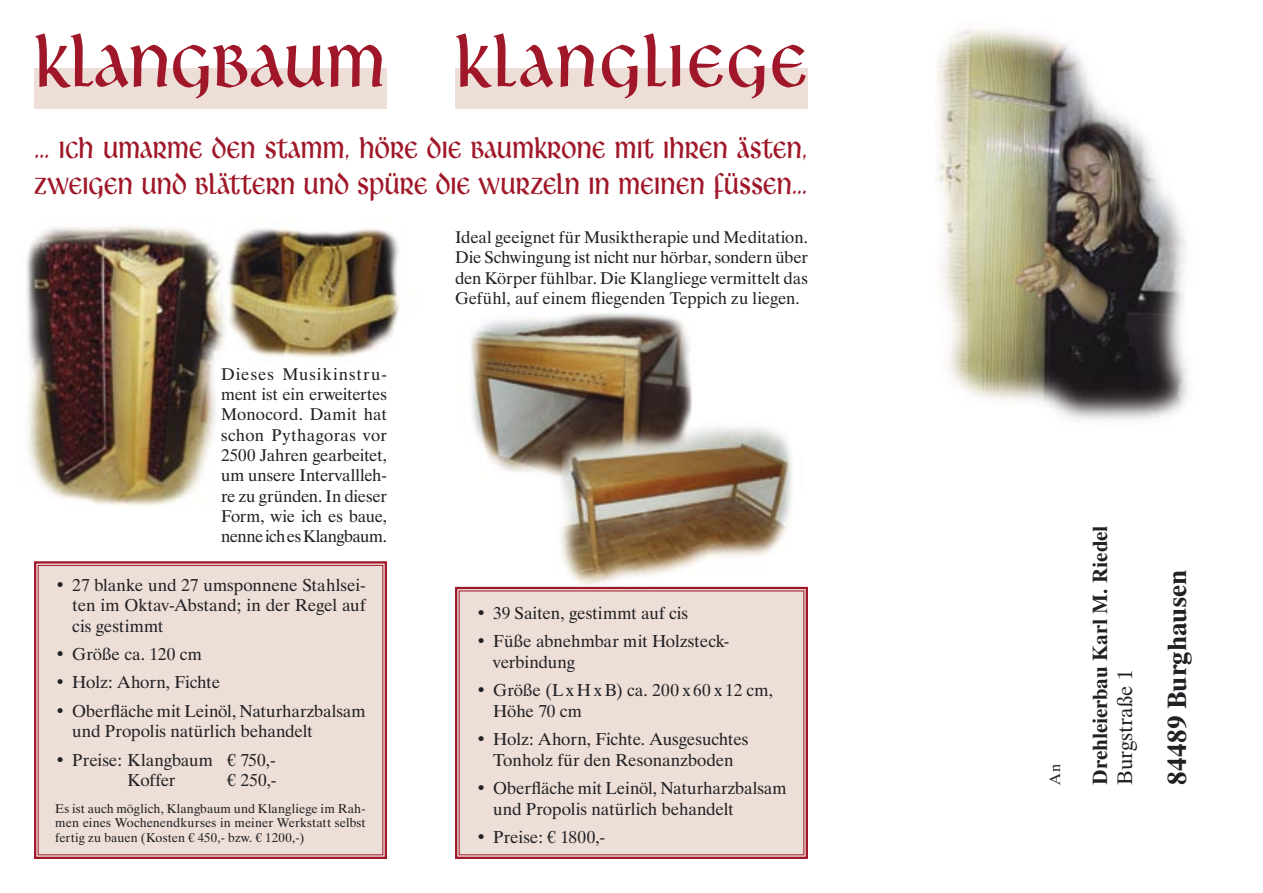
<style>
.page{position:relative;width:1263px;height:893px;background:#fff}
.page>*{position:absolute;margin:0;border:0;box-sizing:border-box;transform-origin:0 0}
.t1{font:82.5px "Libra BT";letter-spacing:.01em;color:#9f1728;scale:.9 1}
.t2{font:82.5px "Libra BT";letter-spacing:-.015em;color:#9f1728;scale:.9 1}
.t3{font:33px "Libra BT";letter-spacing:-.02em;color:#9f1728;scale:.83 1}
.t4{font:700 27px "Dutch 801 BT";color:#212125}
.t5{font:700 21px "Dutch 801 BT";letter-spacing:-.005em;color:#212125}
.t6{font:21px "Dutch 801 BT";letter-spacing:-.005em;color:#212125}
.t7{font:17.25px/20.7px "Dutch 801 BT";letter-spacing:-.005em;color:#212125}
.t8{font:16.95px/20.4px "Dutch 801 BT";letter-spacing:-.015em;color:#212125;text-align:justify}
.t9{font:15px "Dutch 801 BT";color:#212125}
.t10{font:12.75px/14.5px "Dutch 801 BT";letter-spacing:.005em;color:#212125;text-align:justify}
</style>
<div class="page">
<img style="left:26px;top:226px;width:199px;height:280px">
<img style="left:470px;top:312px;width:322px;height:273px">
<img style="left:228px;top:219px;width:172px;height:139px">
<div style="left:34px;top:561px;width:353px;height:298px;background:#edded7"></div>
<div style="left:455px;top:68px;width:353px;height:40px;background:#edded7"></div>
<div style="left:34px;top:68px;width:353px;height:40px;background:#edded7"></div>
<div style="left:455px;top:586px;width:353px;height:273px;background:#edded7"></div>
<img style="left:935px;top:29px;width:253px;height:392px">
<p class="t2" style="left:34px;top:23px;width:394px">Klangbaum</p>
<p class="t1" style="left:455px;top:23px;width:394px">Klangliege</p>
<p class="t3" style="left:34px;top:133px;width:934px">... ich umarme den Stamm, höre die Baumkrone mit ihren Ästen,</p>
<p class="t3" style="left:34px;top:169px;width:934px">Zweigen und Blättern und spüre die Wurzeln in meinen Füssen...</p>
<p class="t8" style="left:221px;top:363px;width:167px">Dieses Musikinstru&shy;ment ist ein erweitertes Monocord. Damit hat schon Pythagoras vor 2500 Jahren gearbeitet, um unsere Intervallleh&shy;re zu gründen. In dieser Form, wie ich es baue, nenne ich es Klangbaum.</p>
<p class="t7" style="left:72px;top:574px;width:295px;text-align:justify;text-indent:-17px">• 27 blanke und 27 umsponnene Stahlsei&shy;ten im Oktav-Abstand; in der Regel auf cis gestimmt</p>
<p class="t7" style="left:55px;top:644px;width:148px">• Größe ca. 120 cm</p>
<p class="t7" style="left:55px;top:672px;width:166px">• Holz: Ahorn, Fichte</p>
<p class="t7" style="left:72px;top:700px;width:295px;text-indent:-17px">• Oberfläche mit Leinöl, Naturharzbalsam und Propolis natürlich behandelt</p>
<p class="t7" style="left:55px;top:749px;width:222px">• Preise: Klangbaum ¤ 750,-</p>
<p class="t7" style="left:128px;top:770px;width:49px">Koffer</p>
<p class="t7" style="left:228px;top:770px;width:51px">¤ 250,-</p>
<p class="t10" style="left:55px;top:801px;width:312px">Es ist auch möglich, Klangbaum und Klangliege im Rah&shy;men eines Wochenendkurses in meiner Werkstatt selbst fertig zu bauen (Kosten ¤ 450,- bzw. ¤ 1200,-)</p>
<p class="t8" style="left:455px;top:227px;width:354px">Ideal geeignet für Musiktherapie und Meditation.<br>Die Schwingung ist nicht nur hörbar, sondern über den Körper fühlbar. Die Klangliege vermittelt das Gefühl, auf einem fliegenden Teppich zu liegen.</p>
<p class="t7" style="left:476px;top:602px;width:213px">• 39 Saiten, gestimmt auf cis</p>
<p class="t7" style="left:476px;top:631px;width:255px">• Füße abnehmbar mit Holzsteck-</p>
<p class="t7" style="left:493px;top:651px;width:84px">verbindung</p>
<p class="t7" style="left:476px;top:679px;width:298px">• Größe (L x H x B) ca. 200 x 60 x 12 cm,</p>
<p class="t7" style="left:493px;top:700px;width:90px">Höhe 70 cm</p>
<p class="t7" style="left:476px;top:728px;width:274px">• Holz: Ahorn, Fichte. Ausgesuchtes</p>
<p class="t7" style="left:493px;top:749px;width:242px">Tonholz für den Resonanzboden</p>
<p class="t7" style="left:493px;top:777px;width:295px;text-indent:-17px">• Oberfläche mit Leinöl, Naturharzbalsam und Propolis natürlich behandelt</p>
<p class="t7" style="left:476px;top:826px;width:131px">• Preise: ¤ 1800,-</p>
<p class="t9" style="left:1046px;top:784px;width:22px;rotate:-90deg">An</p>
<p class="t5" style="left:1087px;top:784px;width:260px;rotate:-90deg">Drehleierbau Karl M. Riedel</p>
<p class="t6" style="left:1112px;top:784px;width:116px;rotate:-90deg">Burgstraße 1</p>
<p class="t4" style="left:1161px;top:784px;width:216px;rotate:-90deg">84489 Burghausen</p>
</div>
